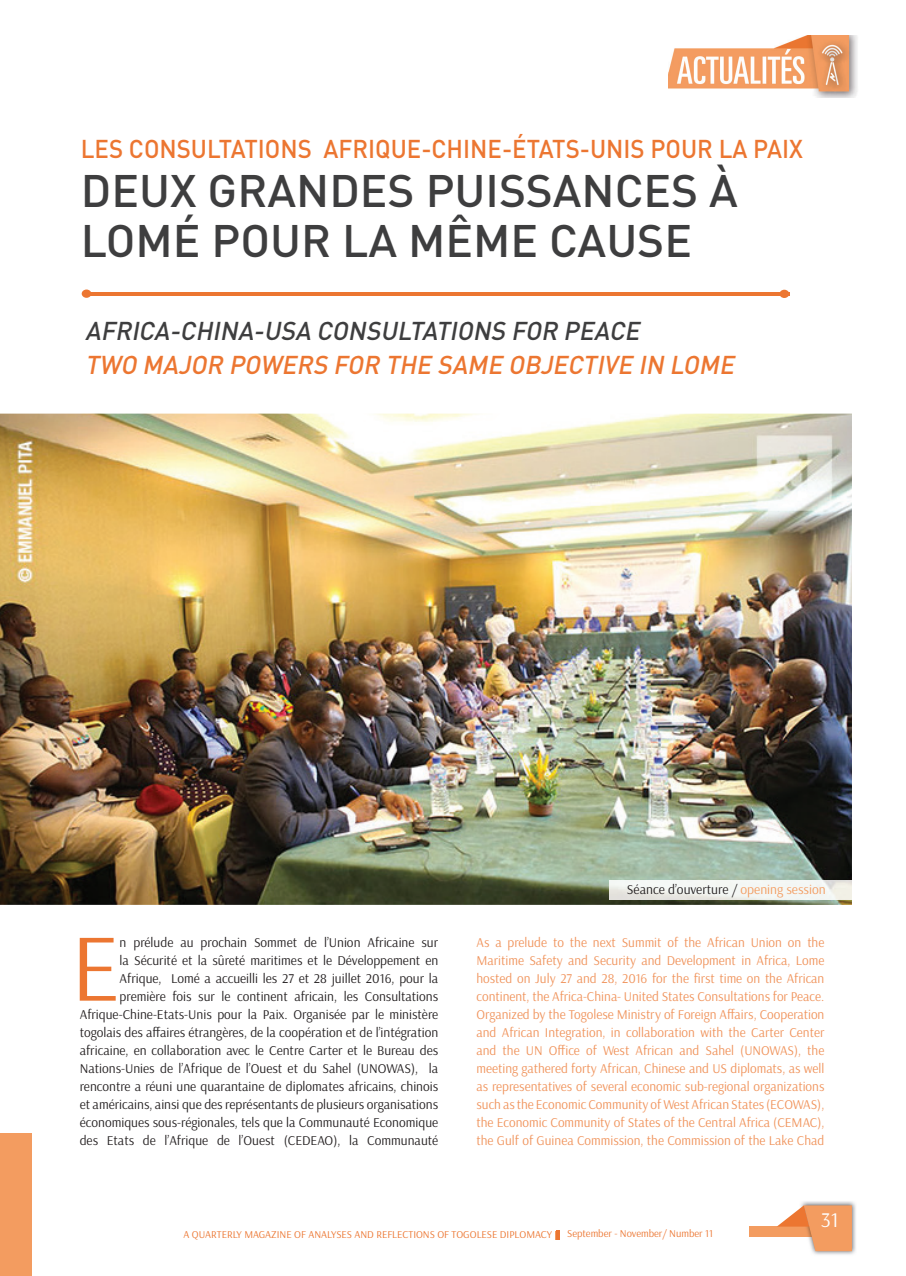
<style>
.page{position:relative;width:906px;height:1276px;background:#fff}
.page>*{position:absolute;margin:0;border:0;box-sizing:border-box;transform-origin:0 0}
.t1{font:96.6px "Arsenal";color:#ec7631}
.t2{font:500 45px/49.5px "DIN";color:#3e3e3f}
.t3{font:500 25.5px "DIN";color:#ec7631;scale:.94 1}
.t4{font:italic 500 25.5px "DIN";color:#ec7631}
.t5{font:italic 500 25.5px "DIN";color:#3e3e3f}
.t6{font:21px "Arsenal";color:#fff}
.t7{font:13.5px/18px "Arsenal";color:#231f20;text-align:right}
.t8{font:13.5px/18px "Arsenal";color:#f0935b;text-align:justify}
.t9{font:10.5px "Arsenal";color:#ec7631}
.s1{color:#f39c60}
</style>
<div class="page">
<div style="left:749px;top:1226px;width:64px;height:11px;background:#f39c60"></div>
<img style="left:801px;top:1201px;width:55px;height:54px">
<svg style="left:777px;top:1205px;width:75px;height:46px"></svg>
<div style="left:0;top:1133px;width:32px;height:143px;background:#f39c60"></div>
<svg style="left:555px;top:1230px;width:4px;height:9px"></svg>
<img style="left:669px;top:35px;width:189px;height:63px">
<hr style="left:88px;top:292px;width:701px;height:3px;background:#ec7631">
<div style="left:82px;top:289px;width:9px;height:9px;background:#ec7631;border-radius:50%"></div>
<div style="left:779px;top:290px;width:10px;height:8px;background:#ec7631;border-radius:50%"></div>
<img style="left:0;top:413px;width:852px;height:492px">
<img style="left:610px;top:880px;width:242px;height:19px">
<h3 class="t3" style="left:81px;top:132px;width:769px">LES CONSULTATIONS AFRIQUE-CHINE-ÉTATS-UNIS POUR LA PAIX</h3>
<h2 class="t2" style="left:81px;top:165px;width:658px">DEUX GRANDES PUISSANCES À<br>LOMÉ POUR LA MÊME CAUSE</h2>
<h3 class="t5" style="left:85px;top:314px;width:561px">AFRICA-CHINA-USA CONSULTATIONS FOR PEACE</h3>
<h3 class="t4" style="left:85px;top:349px;width:656px">TWO MAJOR POWERS FOR THE SAME OBJECTIVE IN LOME</h3>
<p class="t7" style="left:627px;top:880px;width:200px">Séance d’ouverture / <span class="s1">opening session</span></p>
<p class="t7" style="left:80px;top:933px;width:360px">n prélude au prochain Sommet de l’Union Africaine sur<br>la Sécurité et la sûreté maritimes et le Développement en Afrique, Lomé a accueilli les 27 et 28 juillet 2016, pour la première fois sur le continent africain, les Consultations Afrique-Chine-Etats-Unis pour la Paix. Organisée par le ministère togolais des affaires étrangères, de la coopération et de l’intégration africaine, en collaboration avec le Centre Carter et le Bureau des Nations-Unies de l’Afrique de l’Ouest et du Sahel (UNOWAS), la rencontre a réuni une quarantaine de diplomates africains, chinois et américains, ainsi que des représentants de plusieurs organisations économiques sous-régionales, tels que la Communauté Economique des Etats de l’Afrique de l’Ouest (CEDEAO), la Communauté</p>
<p class="t8" style="left:476px;top:933px;width:349px">As a prelude to the next Summit of the African Union on the Maritime Safety and Security and Development in Africa, Lome hosted on July 27 and 28, 2016 for the first time on the African continent, the Africa-China- United States Consultations for Peace.<br>Organized by the Togolese Ministry of Foreign Affairs, Cooperation and African Integration, in collaboration with the Carter Center and the UN Office of West African and Sahel (UNOWAS), the meeting gathered forty African, Chinese and US diplomats, as well as representatives of several economic sub-regional organizations such as the Economic Community of West African States (ECOWAS), the Economic Community of States of the Central Africa (CEMAC), the Gulf of Guinea Commission, the Commission of the Lake Chad</p>
<h1 class="t1" style="left:71px;top:909px;width:50px">E</h1>
<p class="t9" style="left:183px;top:1228px;width:370px">A QUARTERLY MAGAZINE OF ANALYSES AND REFLECTIONS OF TOGOLESE DIPLOMACY</p>
<p class="t9" style="left:567px;top:1227px;width:147px">September - November/ Number 11</p>
<h3 class="t6" style="left:820px;top:1207px;width:19px">31</h3>
</div>
